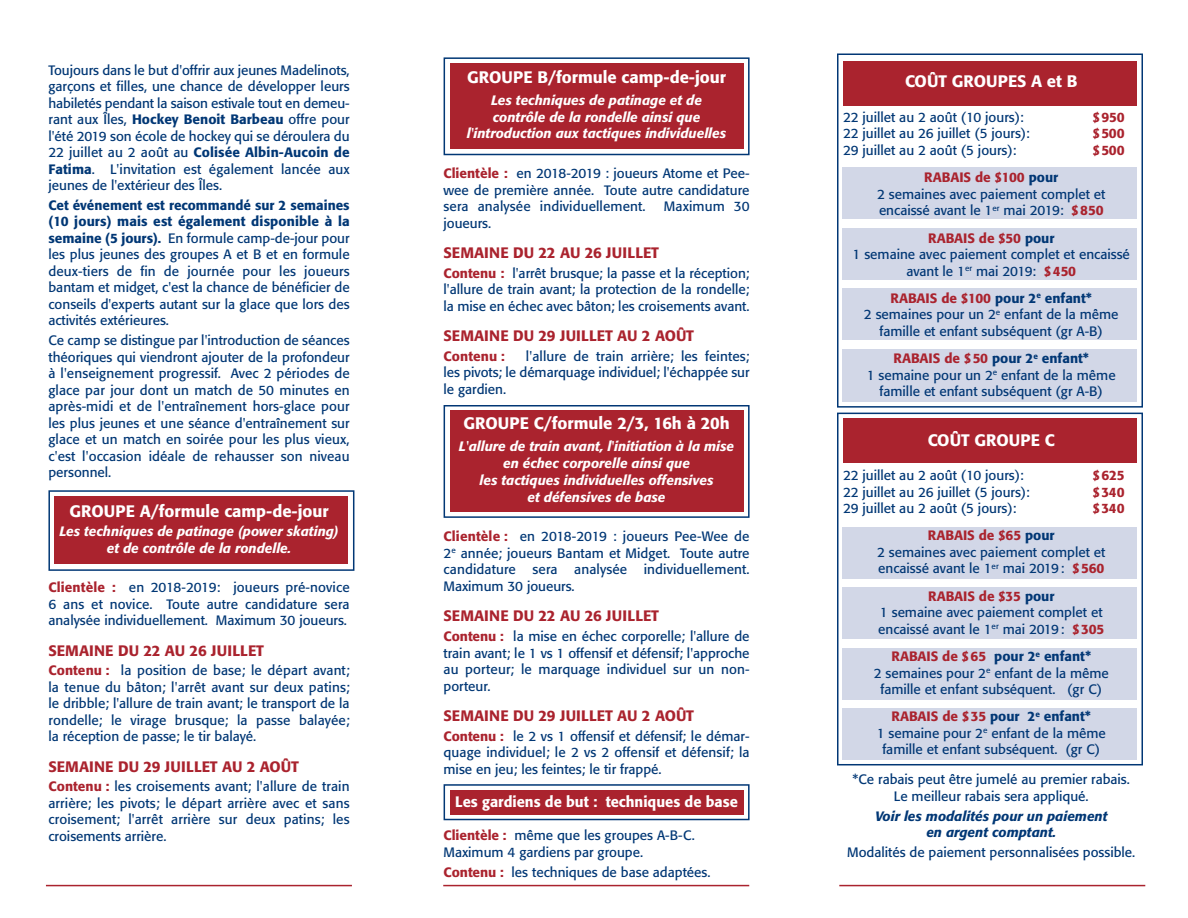
<style>
.page{position:relative;width:1188px;height:918px;background:#fff}
.page>*{position:absolute;margin:0;border:0;box-sizing:border-box;transform-origin:0 0}
.t1{font:500 16.5px "Formata";color:#fff}
.t2{font:500 15px "Formata";color:#aa232e}
.t3{font:500 15px "Formata";color:#fff}
.t4{font:13.5px/16.5px "Formata";color:#013775;text-align:justify}
.t5{font:italic 500 13.5px/17px "Formata";color:#fff;text-align:center}
.t6{font:italic 500 13.5px/16.5px "Formata";color:#013775;text-align:center}
.t7{font:500 13.5px "Formata";color:#aa232e}
.s1{font-weight:500}
.s2{font-weight:500;color:#aa232e}
</style>
<div class="page">
<div style="left:48px;top:490px;width:306px;height:81px;border:2px solid #013775"></div>
<div style="left:54px;top:496px;width:294px;height:68px;background:#aa232e"></div>
<div style="left:444px;top:405px;width:306px;height:113px;border:2px solid #013775"></div>
<div style="left:444px;top:784px;width:306px;height:36px;border:2px solid #013775"></div>
<div style="left:450px;top:411px;width:294px;height:101px;background:#aa232e"></div>
<div style="left:450px;top:790px;width:294px;height:25px;background:#aa232e"></div>
<div style="left:444px;top:57px;width:306px;height:98px;border:2px solid #013775"></div>
<div style="left:450px;top:63px;width:294px;height:85px;background:#aa232e"></div>
<div style="left:843px;top:61px;width:294px;height:44px;background:#aa232e"></div>
<div style="left:843px;top:418px;width:294px;height:45px;background:#aa232e"></div>
<div style="left:837px;top:54px;width:306px;height:354px;border:2px solid #013775"></div>
<div style="left:837px;top:413px;width:306px;height:352px;border:2px solid #013775"></div>
<hr style="left:46px;top:885px;width:306px;height:1px;background:#aa232e">
<hr style="left:443px;top:885px;width:306px;height:1px;background:#aa232e">
<hr style="left:839px;top:885px;width:306px;height:1px;background:#aa232e">
<div style="left:842px;top:167px;width:295px;height:52px;background:#d2d7e7"></div>
<div style="left:842px;top:228px;width:295px;height:52px;background:#d2d7e7"></div>
<div style="left:842px;top:288px;width:295px;height:52px;background:#d2d7e7"></div>
<div style="left:842px;top:349px;width:295px;height:53px;background:#d2d7e7"></div>
<div style="left:842px;top:527px;width:295px;height:52px;background:#d2d7e7"></div>
<div style="left:842px;top:588px;width:295px;height:51px;background:#d2d7e7"></div>
<div style="left:842px;top:648px;width:295px;height:52px;background:#d2d7e7"></div>
<div style="left:842px;top:708px;width:295px;height:51px;background:#d2d7e7"></div>
<p class="t4" style="left:48px;top:63px;width:303px">Toujours dans le but d'offrir aux jeunes Madelinots, garçons et filles, une chance de développer leurs habiletés pendant la saison estivale tout en demeu&shy;rant aux Îles, <span class="s1">Hockey Benoit Barbeau</span> offre pour l'été 2019 son école de hockey qui se déroulera du 22 juillet au 2 août au <span class="s1">Colisée Albin-Aucoin de Fatima</span>. L'invitation est également lancée aux jeunes de l'extérieur des Îles.</p>
<p class="t4" style="left:48px;top:198px;width:303px"><span class="s1">Cet événement est recommandé sur 2 semaines (10 jours) mais est également disponible à la semaine (5 jours).</span> En formule camp-de-jour pour les plus jeunes des groupes A et B et en formule deux-tiers de fin de journée pour les joueurs bantam et midget, c'est la chance de bénéficier de conseils d'experts autant sur la glace que lors des activités extérieures.</p>
<p class="t4" style="left:48px;top:333px;width:303px">Ce camp se distingue par l'introduction de séances théoriques qui viendront ajouter de la profondeur à l'enseignement progressif. Avec 2 périodes de glace par jour dont un match de 50 minutes en après-midi et de l'entraînement hors-glace pour les plus jeunes et une séance d'entraînement sur glace et un match en soirée pour les plus vieux, c'est l'occasion idéale de rehausser son niveau personnel.</p>
<p class="t1" style="left:69px;top:504px;width:261px">GROUPE A/formule camp-de-jour</p>
<p class="t5" style="left:59px;top:525px;width:281px;line-height:16.5px">Les techniques de patinage (power skating) et de contrôle de la rondelle.</p>
<p class="t4" style="left:48px;top:581px;width:303px"><span class="s2">Clientèle :</span> en 2018-2019: joueurs pré-novice 6 ans et novice. Toute autre candidature sera analysée individuellement. Maximum 30 joueurs.</p>
<p class="t2" style="left:48px;top:644px;width:217px">SEMAINE DU 22 AU 26 JUILLET</p>
<p class="t4" style="left:48px;top:664px;width:303px"><span class="s2">Contenu :</span> la position de base; le départ avant; la tenue du bâton; l'arrêt avant sur deux patins; le dribble; l'allure de train avant; le transport de la rondelle; le virage brusque; la passe balayée; la réception de passe; le tir balayé.</p>
<p class="t2" style="left:48px;top:760px;width:252px">SEMAINE DU 29 JUILLET AU 2 AOÛT</p>
<p class="t4" style="left:48px;top:779px;width:303px"><span class="s2">Contenu :</span> les croisements avant; l'allure de train arrière; les pivots; le départ arrière avec et sans croisement; l'arrêt arrière sur deux patins; les croisements arrière.</p>
<p class="t1" style="left:467px;top:70px;width:261px">GROUPE B/formule camp-de-jour</p>
<p class="t5" style="left:467px;top:92px;width:261px">Les techniques de patinage et de contrôle de la rondelle ainsi que l'introduction aux tactiques individuelles</p>
<p class="t4" style="left:444px;top:167px;width:308px"><span class="s2">Clientèle :</span> en 2018-2019 : joueurs Atome et Pee&shy;wee de première année. Toute autre candidature sera analysée individuellement.</p>
<p class="t4" style="left:664px;top:200px;width:87px">Maximum 30</p>
<p class="t4" style="left:444px;top:216px;width:49px">joueurs.</p>
<p class="t2" style="left:444px;top:246px;width:217px">SEMAINE DU 22 AU 26 JUILLET</p>
<p class="t4" style="left:444px;top:266px;width:308px"><span class="s2">Contenu :</span> l'arrêt brusque; la passe et la réception; l'allure de train avant; la protection de la rondelle; la mise en échec avec bâton; les croisements avant.</p>
<p class="t2" style="left:444px;top:329px;width:252px">SEMAINE DU 29 JUILLET AU 2 AOÛT</p>
<p class="t7" style="left:444px;top:350px;width:63px">Contenu :</p>
<p class="t4" style="left:444px;top:349px;width:308px;text-indent:82px">l'allure de train arrière; les feintes; les pivots; le démarquage individuel; l'échappée sur le gardien.</p>
<p class="t1" style="left:463px;top:416px;width:268px">GROUPE C/formule 2/3, 16h à 20h</p>
<p class="t5" style="left:459px;top:439px;width:277px">L'allure de train avant, l'initiation à la mise en échec corporelle ainsi que<br>les tactiques individuelles offensives<br>et défensives de base</p>
<p class="t4" style="left:444px;top:529px;width:308px"><span class="s2">Clientèle :</span> en 2018-2019 : joueurs Pee-Wee de 2<sup>e</sup> année; joueurs Bantam et Midget. Toute autre candidature sera analysée individuellement.<br>Maximum 30 joueurs.</p>
<p class="t2" style="left:444px;top:610px;width:217px">SEMAINE DU 22 AU 26 JUILLET</p>
<p class="t4" style="left:444px;top:629px;width:308px"><span class="s2">Contenu :</span> la mise en échec corporelle; l'allure de train avant; le 1 vs 1 offensif et défensif; l'approche au porteur; le marquage individuel sur un non&shy;porteur.</p>
<p class="t2" style="left:444px;top:709px;width:252px">SEMAINE DU 29 JUILLET AU 2 AOÛT</p>
<p class="t4" style="left:444px;top:729px;width:308px"><span class="s2">Contenu :</span> le 2 vs 1 offensif et défensif; le démar&shy;quage individuel; le 2 vs 2 offensif et défensif; la mise en jeu; les feintes; le tir frappé.</p>
<p class="t3" style="left:455px;top:795px;width:284px">Les gardiens de but : techniques de base</p>
<p class="t4" style="left:444px;top:828px;width:253px"><span class="s2">Clientèle :</span> même que les groupes A-B-C.<br>Maximum 4 gardiens par groupe.</p>
<p class="t4" style="left:444px;top:865px;width:268px"><span class="s2">Contenu :</span> les techniques de base adaptées.</p>
<p class="t1" style="left:905px;top:74px;width:174px">COÛT GROUPES A et B</p>
<p class="t4" style="left:843px;top:110px;width:182px">22 juillet au 2 août (10 jours):</p>
<p class="t7" style="left:1093px;top:111px;width:34px">$950</p>
<p class="t4" style="left:843px;top:127px;width:188px">22 juillet au 26 juillet (5 jours):</p>
<p class="t7" style="left:1093px;top:128px;width:34px">$500</p>
<p class="t4" style="left:843px;top:143px;width:175px">29 juillet au 2 août (5 jours):</p>
<p class="t7" style="left:1093px;top:144px;width:34px">$500</p>
<p class="t4" style="left:877px;top:170px;width:230px;text-align:center"><span class="s2">RABAIS de $100</span> <span class="s1">pour<br></span>2 semaines avec paiement complet et encaissé avant le 1<sup>er</sup> mai 2019: <span class="s2">$850</span></p>
<p class="t4" style="left:853px;top:231px;width:279px;text-align:center"><span class="s2">RABAIS de $50</span> <span class="s1">pour<br></span>1 semaine avec paiement complet et encaissé avant le 1<sup>er</sup> mai 2019: <span class="s2">$450</span></p>
<p class="t4" style="left:864px;top:291px;width:256px;text-align:center"><span class="s2">RABAIS de $100</span> <span class="s1">pour 2</span><sup>e</sup> <span class="s1">enfant*<br></span>2 semaines pour un 2<sup>e</sup> enfant de la même famille et enfant subséquent (gr A-B)</p>
<p class="t4" style="left:867px;top:351px;width:250px;text-align:center"><span class="s2">RABAIS de $50</span> <span class="s1">pour 2</span><sup>e</sup> <span class="s1">enfant*<br></span>1 semaine pour un 2<sup>e</sup> enfant de la même famille et enfant subséquent (gr A-B)</p>
<p class="t1" style="left:928px;top:433px;width:129px">COÛT GROUPE C</p>
<p class="t4" style="left:843px;top:468px;width:182px">22 juillet au 2 août (10 jours):</p>
<p class="t7" style="left:1093px;top:470px;width:34px">$625</p>
<p class="t4" style="left:843px;top:485px;width:188px">22 juillet au 26 juillet (5 jours):</p>
<p class="t7" style="left:1093px;top:486px;width:34px">$340</p>
<p class="t4" style="left:843px;top:501px;width:175px">29 juillet au 2 août (5 jours):</p>
<p class="t7" style="left:1093px;top:503px;width:34px">$340</p>
<p class="t4" style="left:877px;top:529px;width:230px;text-align:center"><span class="s2">RABAIS de $65</span> <span class="s1">pour<br></span>2 semaines avec paiement complet et encaissé avant le 1<sup>er</sup> mai 2019: <span class="s2">$560</span></p>
<p class="t4" style="left:878px;top:589px;width:228px;text-align:center"><span class="s2">RABAIS de $35</span> <span class="s1">pour<br></span>1 semaine avec paiement complet et encaissé avant le 1<sup>er</sup> mai 2019: <span class="s2">$305</span></p>
<p class="t4" style="left:874px;top:649px;width:237px;text-align:center"><span class="s2">RABAIS de $65</span> <span class="s1">pour 2</span><sup>e</sup> <span class="s1">enfant*<br></span>2 semaines pour 2<sup>e</sup> enfant de la même famille et enfant subséquent. (gr C)</p>
<p class="t4" style="left:877px;top:709px;width:231px;text-align:center"><span class="s2">RABAIS de $35</span> <span class="s1">pour 2</span><sup>e</sup> <span class="s1">enfant*<br></span>1 semaine pour 2<sup>e</sup> enfant de la même famille et enfant subséquent. (gr C)</p>
<p class="t4" style="left:853px;top:772px;width:279px;text-align:center">*Ce rabais peut être jumelé au premier rabais.<br>Le meilleur rabais sera appliqué.</p>
<p class="t6" style="left:875px;top:809px;width:234px">Voir les modalités pour un paiement en argent comptant.</p>
<p class="t4" style="left:847px;top:845px;width:290px">Modalités de paiement personnalisées possible.</p>
</div>
